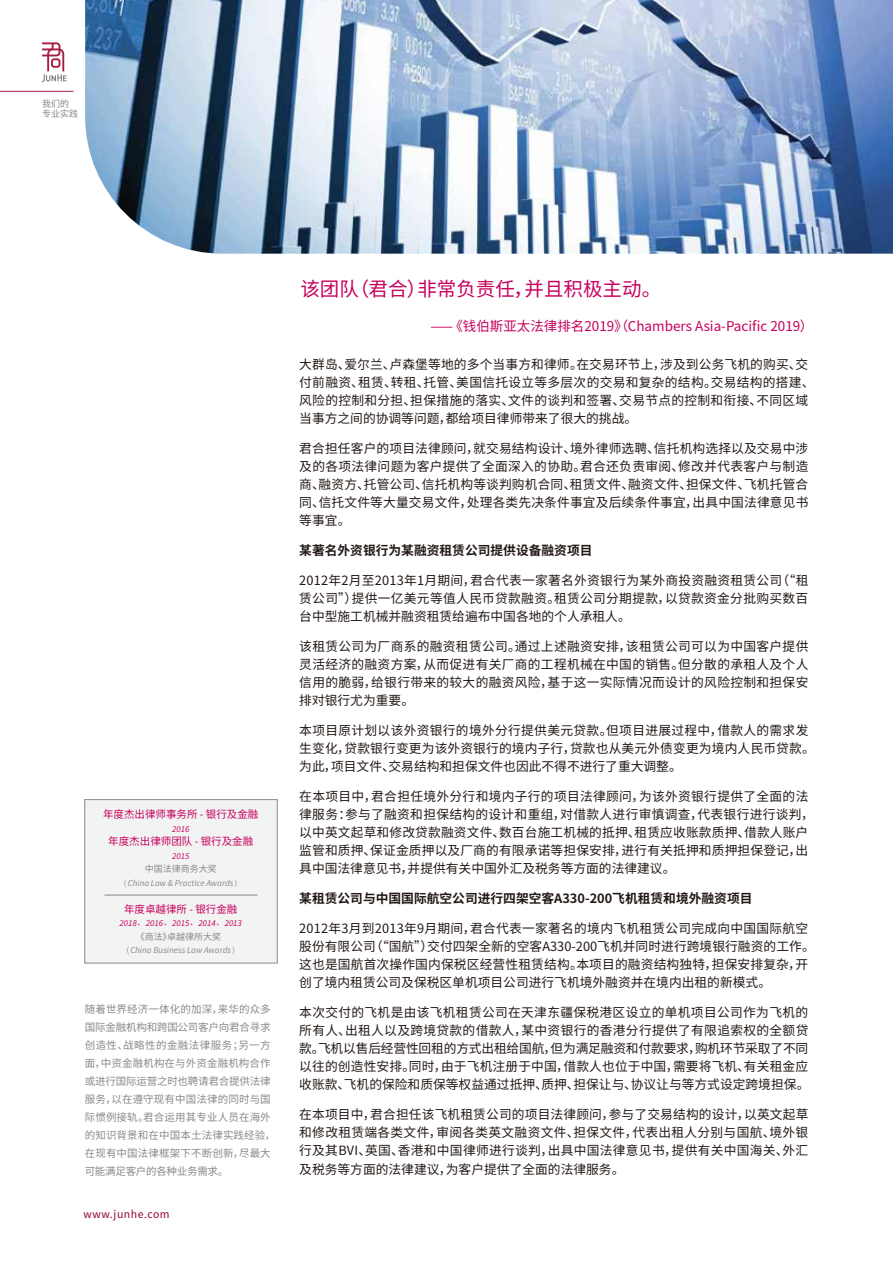
<style>
.page{position:relative;width:893px;height:1263px;background:#fff}
.page>*{position:absolute;margin:0;border:0;box-sizing:border-box;transform-origin:0 0}
.t1{font:19.5px "Source Han Sans CN";color:#c7005c}
.t2{font:13.5px "Source Han Sans CN";color:#c7005c}
.t3{font:12.75px/18px "Source Han Sans CN";letter-spacing:.01em;color:#221815;text-align:justify}
.t4{font:700 12.75px "Source Han Sans CN";color:#221815}
.t5{font:10.5px/18px "Source Han Sans CN";letter-spacing:.015em;color:#898989}
.t6{font:10.5px "Source Han Sans CN";color:#c7005c}
.t7{font:10.5px "Source Han Sans CN";letter-spacing:.05em;color:#930038}
.t8{font:italic 9px "Source Sans Pro";color:#898989}
.t9{font:italic 9px "Source Sans Pro";color:#c7005c}
.t10{font:9px/10.8px "Source Han Sans CN";color:#898989}
.s1{font-family:"Adobe Song Std";font-weight:300;font-style:normal}
</style>
<div class="page">
<svg style="left:42px;top:42px;width:25px;height:40px"></svg>
<hr style="left:0;top:91px;width:74px;height:1px;background:#a71e41">
<img style="left:85px;top:0;width:808px;height:254px">
<div style="left:85px;top:799px;width:192px;height:164px;background:#f2f3f3"></div>
<hr style="left:104px;top:895px;width:153px;height:1px;background:#898989">
<p class="t10" style="left:42px;top:98px;width:37px">我们的专业实践</p>
<p class="t6" style="left:103px;top:808px;width:157px">年度杰出律师事务所 - 银行及金融</p>
<p class="t9" style="left:172px;top:823px;width:19px">2016</p>
<p class="t6" style="left:108px;top:835px;width:146px">年度杰出律师团队 - 银行及金融</p>
<p class="t9" style="left:172px;top:850px;width:19px">2015</p>
<p class="t10" style="left:145px;top:864px;width:74px">中国法律商务大奖</p>
<p class="t8" style="left:119px;top:877px;width:125px"><span class="s1">（</span>China Law &amp; Practice Awards<span class="s1">）</span></p>
<p class="t6" style="left:124px;top:903px;width:115px">年度卓越律所 - 银行金融</p>
<p class="t9" style="left:120px;top:918px;width:124px">2018<span class="s1">、</span>2016<span class="s1">、</span>2015<span class="s1">、</span>2014<span class="s1">、</span>2013</p>
<p class="t10" style="left:136px;top:931px;width:87px">《商法》卓越律所大奖</p>
<p class="t8" style="left:121px;top:945px;width:120px"><span class="s1">（</span>China Business Law Awards<span class="s1">）</span></p>
<p class="t5" style="left:85px;top:1000px;width:192px">随着世界经济一体化的加深，来华的众多国际金融机构和跨国公司客户向君合寻求创造性、战略性的金融法律服务；另一方面，中资金融机构在与外资金融机构合作或进行国际运营之时也聘请君合提供法律服务，以在遵守现有中国法律的同时与国际惯例接轨。君合运用其专业人员在海外的知识背景和在中国本土法律实践经验，在现有中国法律框架下不断创新，尽最大可能满足客户的各种业务需求。</p>
<p class="t7" style="left:84px;top:1208px;width:88px">www.junhe.com</p>
<h1 class="t1" style="left:300px;top:277px;width:362px">该团队（君合）非常负责任，并且积极主动。</h1>
<p class="t2" style="left:430px;top:319px;width:384px">⸺ 《钱伯斯亚太法律排名2019》（Chambers Asia-Pacific 2019）</p>
<p class="t3" style="left:299px;top:356px;width:517px;text-align:left">大群岛、爱尔兰、卢森堡等地的多个当事方和律师。在交易环节上，涉及到公务飞机的购买、交付前融资、租赁、转租、托管、美国信托设立等多层次的交易和复杂的结构。交易结构的搭建、风险的控制和分担、担保措施的落实、文件的谈判和签署、交易节点的控制和衔接、不同区域当事方之间的协调等问题，都给项目律师带来了很大的挑战。</p>
<p class="t3" style="left:299px;top:440px;width:511px">君合担任客户的项目法律顾问，就交易结构设计、境外律师选聘、信托机构选择以及交易中涉及的各项法律问题为客户提供了全面深入的协助。君合还负责审阅、修改并代表客户与制造商、融资方、托管公司、信托机构等谈判购机合同、租赁文件、融资文件、担保文件、飞机托管合同、信托文件等大量交易文件，处理各类先决条件事宜及后续条件事宜，出具中国法律意见书等事宜。</p>
<p class="t4" style="left:299px;top:543px;width:295px">某著名外资银行为某融资租赁公司提供设备融资项目</p>
<p class="t3" style="left:299px;top:572px;width:511px">2012年2月至2013年1月期间，君合代表一家著名外资银行为某外商投资融资租赁公司（“租赁公司”）提供一亿美元等值人民币贷款融资。租赁公司分期提款，以贷款资金分批购买数百台中型施工机械并融资租赁给遍布中国各地的个人承租人。</p>
<p class="t3" style="left:299px;top:638px;width:511px">该租赁公司为厂商系的融资租赁公司。通过上述融资安排，该租赁公司可以为中国客户提供灵活经济的融资方案，从而促进有关厂商的工程机械在中国的销售。但分散的承租人及个人信用的脆弱，给银行带来的较大的融资风险，基于这一实际情况而设计的风险控制和担保安排对银行尤为重要。</p>
<p class="t3" style="left:299px;top:722px;width:517px;text-align:left">本项目原计划以该外资银行的境外分行提供美元贷款。但项目进展过程中，借款人的需求发生变化，贷款银行变更为该外资银行的境内子行，贷款也从美元外债变更为境内人民币贷款。为此，项目文件、交易结构和担保文件也因此不得不进行了重大调整。</p>
<p class="t3" style="left:299px;top:788px;width:516px;text-align:left">在本项目中，君合担任境外分行和境内子行的项目法律顾问，为该外资银行提供了全面的法律服务：参与了融资和担保结构的设计和重组，对借款人进行审慎调查，代表银行进行谈判，以中英文起草和修改贷款融资文件、数百台施工机械的抵押、租赁应收账款质押、借款人账户监管和质押、保证金质押以及厂商的有限承诺等担保安排，进行有关抵押和质押担保登记，出具中国法律意见书，并提供有关中国外汇及税务等方面的法律建议。</p>
<p class="t4" style="left:299px;top:891px;width:455px">某租赁公司与中国国际航空公司进行四架空客A330-200飞机租赁和境外融资项目</p>
<p class="t3" style="left:299px;top:920px;width:517px;text-align:left">2012年3月到2013年9月期间，君合代表一家著名的境内飞机租赁公司完成向中国国际航空股份有限公司（“国航”）交付四架全新的空客A330-200飞机并同时进行跨境银行融资的工作。这也是国航首次操作国内保税区经营性租赁结构。本项目的融资结构独特，担保安排复杂，开创了境内租赁公司及保税区单机项目公司进行飞机境外融资并在境内出租的新模式。</p>
<p class="t3" style="left:299px;top:1004px;width:512px">本次交付的飞机是由该飞机租赁公司在天津东疆保税港区设立的单机项目公司作为飞机的所有人、出租人以及跨境贷款的借款人，某中资银行的香港分行提供了有限追索权的全额贷款。飞机以售后经营性回租的方式出租给国航，但为满足融资和付款要求，购机环节采取了不同以往的创造性安排。同时，由于飞机注册于中国，借款人也位于中国，需要将飞机、有关租金应收账款、飞机的保险和质保等权益通过抵押、质押、担保让与、协议让与等方式设定跨境担保。</p>
<p class="t3" style="left:299px;top:1106px;width:511px">在本项目中，君合担任该飞机租赁公司的项目法律顾问，参与了交易结构的设计，以英文起草和修改租赁端各类文件，审阅各类英文融资文件、担保文件，代表出租人分别与国航、境外银行及其BVI、英国、香港和中国律师进行谈判，出具中国法律意见书，提供有关中国海关、外汇及税务等方面的法律建议，为客户提供了全面的法律服务。</p>
</div>
